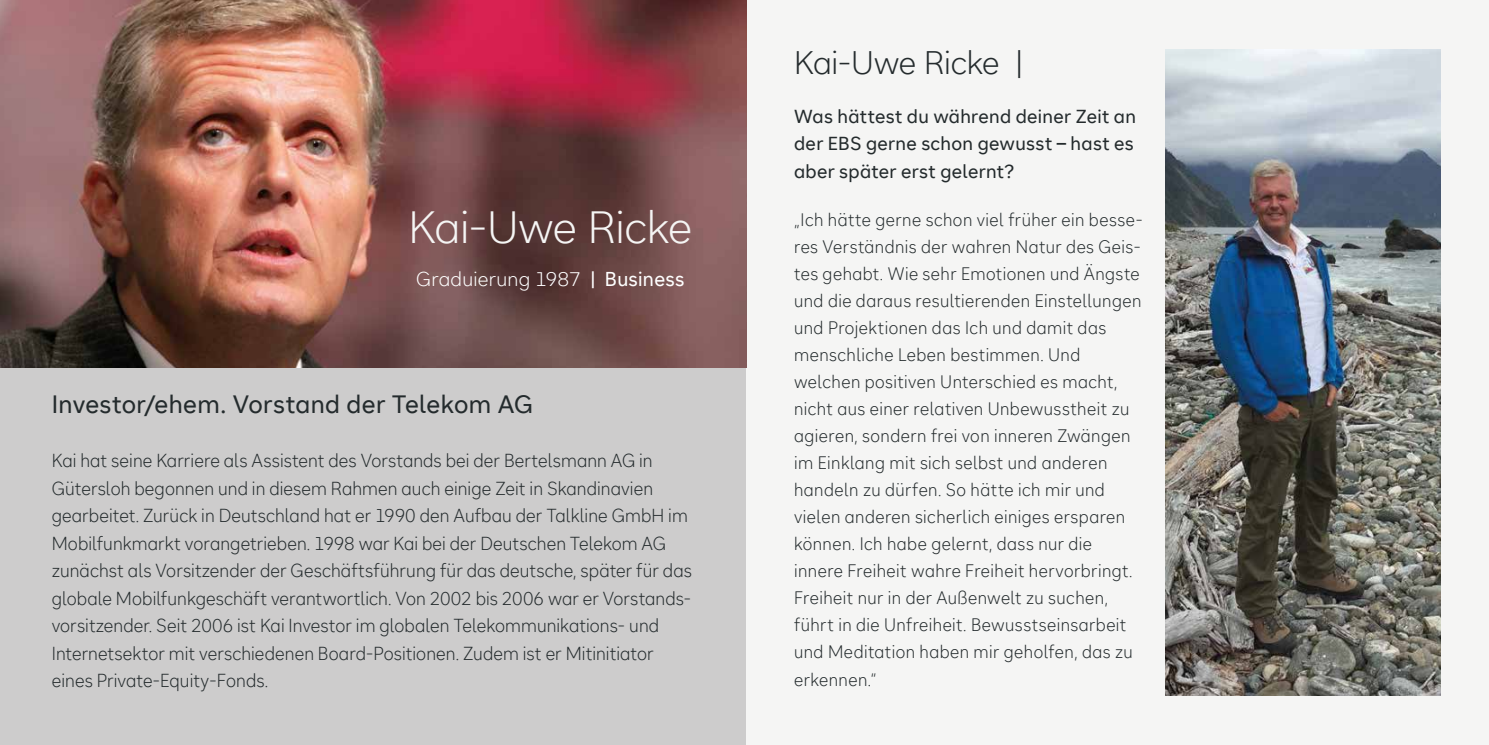
<style>
.page{position:relative;width:1489px;height:745px;background:#fff}
.page>*{position:absolute;margin:0;border:0;box-sizing:border-box;transform-origin:0 0}
.t1{font:300 45px "SRH Text";letter-spacing:-.01em;color:#f5f5f4}
.t2{font:300 32.5px "SRH Text";letter-spacing:-.01em;color:#242b2d}
.t3{font:25px "SRH Text";letter-spacing:.015em;color:#242b2d}
.t4{font:300 20px "SRH Text";letter-spacing:.01em;color:#fff}
.t5{font:300 18.75px/27.5px "SRH Text";letter-spacing:.005em;color:#242b2d;scale:.95 1}
.t6{font:18.75px/27.5px "SRH Text";letter-spacing:.02em;color:#242b2d;text-align:justify}
.t7{font:300 18px/27px "SRH Text";letter-spacing:.025em;color:#242b2d;scale:.95 1}
.s1{font-weight:400}
</style>
<div class="page">
<div style="left:0;top:0;width:746px;height:744px;background:#cdcccc"></div>
<div style="left:746px;top:0;width:742px;height:744px;background:#f5f5f4"></div>
<img style="left:0;top:0;width:746px;height:367px">
<img style="left:1165px;top:50px;width:275px;height:644px">
<h1 class="t1" style="left:408px;top:201px;width:285px">Kai-Uwe Ricke</h1>
<p class="t4" style="left:416px;top:267px;width:270px">Graduierung 1987 <span class="s1">| Business</span></p>
<h3 class="t3" style="left:52px;top:389px;width:482px">Investor/ehem. Vorstand der Telekom AG</h3>
<p class="t5" style="left:52px;top:446px;width:675px">Kai hat seine Karriere als Assistent des Vorstands bei der Bertelsmann AG in Gütersloh begonnen und in diesem Rahmen auch einige Zeit in Skandinavien gearbeitet. Zurück in Deutschland hat er 1990 den Aufbau der Talkline GmbH im Mobilfunkmarkt vorangetrieben. 1998 war Kai bei der Deutschen Telekom AG zunächst als Vorsitzender der Geschäftsführung für das deutsche, später für das globale Mobilfunkgeschäft verantwortlich. Von 2002 bis 2006 war er Vorstands&shy;vorsitzender. Seit 2006 ist Kai Investor im globalen Telekommunikations- und Internetsektor mit verschiedenen Board-Positionen. Zudem ist er Mitinitiator eines Private-Equity-Fonds.</p>
<h2 class="t2" style="left:794px;top:44px;width:230px">Kai-Uwe Ricke |</h2>
<p class="t6" style="left:794px;top:102px;width:343px">Was hättest du während deiner Zeit an der EBS gerne schon gewusst – hast es aber später erst gelernt?</p>
<p class="t7" style="left:794px;top:206px;width:368px">„Ich hätte gerne schon viel früher ein besse&shy;res Verständnis der wahren Natur des Geis&shy;tes gehabt. Wie sehr Emotionen und Ängste und die daraus resultierenden Einstellungen und Projektionen das Ich und damit das menschliche Leben bestimmen. Und welchen positiven Unterschied es macht, nicht aus einer relativen Unbewusstheit zu agieren, sondern frei von inneren Zwängen im Einklang mit sich selbst und anderen handeln zu dürfen. So hätte ich mir und vielen anderen sicherlich einiges ersparen können. Ich habe gelernt, dass nur die innere Freiheit wahre Freiheit hervorbringt.<br>Freiheit nur in der Außenwelt zu suchen, führt in die Unfreiheit. Bewusstseinsarbeit und Meditation haben mir geholfen, das zu erkennen.“</p>
</div>
